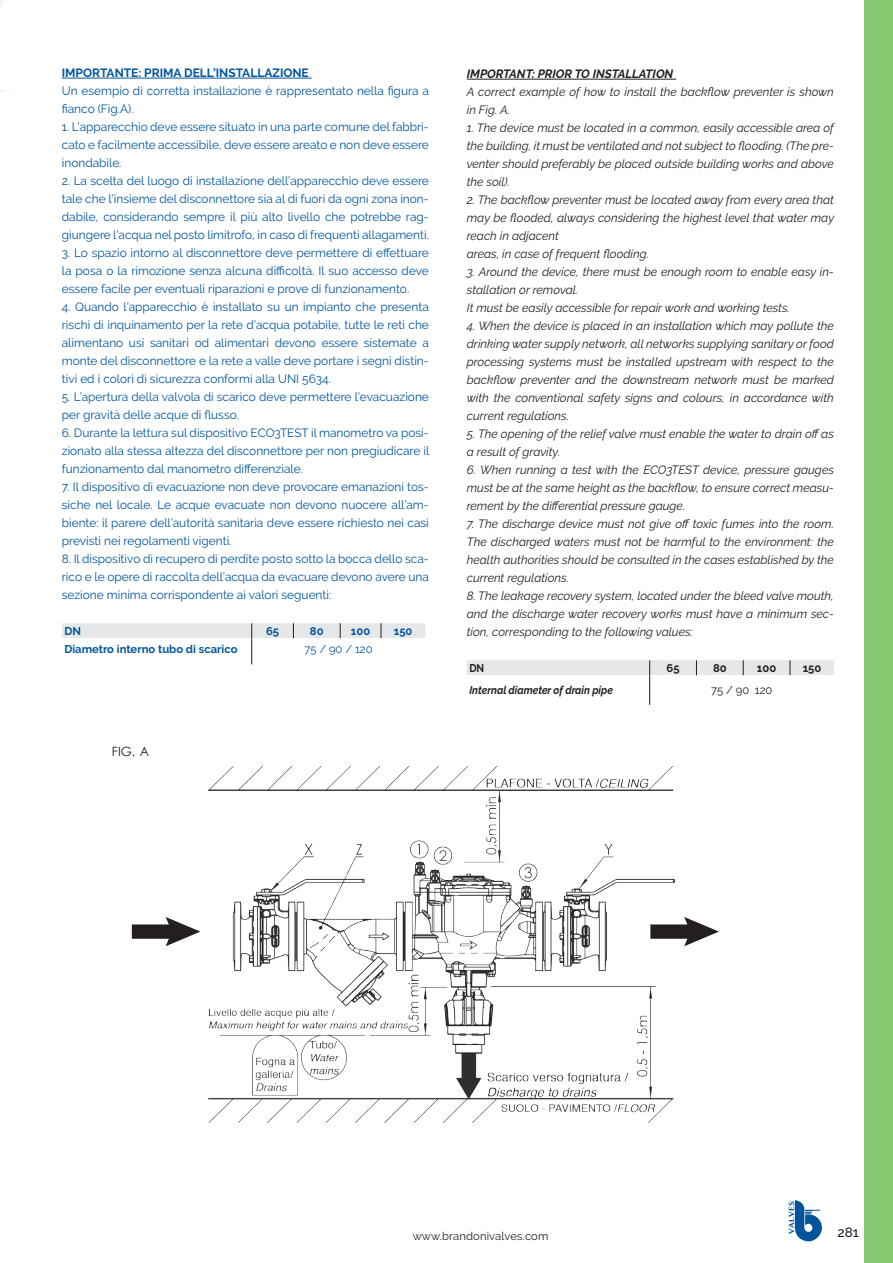
<style>
.page{position:relative;width:893px;height:1263px;background:#fff}
.page>*{position:absolute;margin:0;border:0;box-sizing:border-box;transform-origin:0 0}
.t1{font:500 13.5px "Raleway";color:#231f20}
.t2{font:12.75px "Century Gothic";color:#231f20}
.t3{font:12px/18px "Raleway";color:#01559d;text-align:justify}
.t4{font:italic 12px/18px "Raleway";color:#231f20;text-align:justify}
.t5{font:700 12px "Raleway";color:#01559d}
.t6{font:italic 700 12px "Raleway";color:#231f20}
.t7{font:700 11.25px "Raleway";color:#01559d}
.t8{font:11.25px "Raleway";letter-spacing:.01em;color:#231f20}
.t9{font:italic 700 11.25px "Raleway";color:#231f20;scale:.9 1}
.t10{font:700 11.25px "Raleway";color:#231f20}
.t11{font:11.25px "Raleway";color:#01559d}
.t12{font:700 11.25px "Raleway";color:#231f20;scale:.9 1}
.t13{font:700 7.8px "Lao MN";color:#01549b}
</style>
<div class="page">
<svg style="left:0;top:0;width:10px;height:92px"></svg>
<svg style="left:794px;top:1200px;width:28px;height:41px"></svg>
<div style="left:864px;top:0;width:29px;height:1263px;background:#85c86f"></div>
<hr style="left:62px;top:78px;width:250px;height:1px;background:#01559d">
<svg style="left:62px;top:623px;width:363px;height:41px"></svg>
<hr style="left:467px;top:79px;width:209px;height:1px;background:#231f20">
<svg style="left:467px;top:660px;width:367px;height:45px"></svg>
<hr style="left:649px;top:675px;width:1px;height:30px;background:#231f20">
<img style="left:208px;top:766px;width:467px;height:356px">
<svg style="left:650px;top:917px;width:69px;height:29px"></svg>
<svg style="left:132px;top:917px;width:68px;height:29px"></svg>
<p class="t5" style="left:62px;top:66px;width:249px">IMPORTANTE: PRIMA DELL’INSTALLAZIONE</p>
<p class="t3" style="left:62px;top:82px;width:369px">Un esempio di corretta installazione è rappresentato nella figura a fianco (Fig.A).</p>
<p class="t3" style="left:62px;top:118px;width:369px">1. L’apparecchio deve essere situato in una parte comune del fabbri&shy;cato e facilmente accessibile, deve essere areato e non deve essere inondabile.</p>
<p class="t3" style="left:62px;top:172px;width:369px">2. La scelta del luogo di installazione dell’apparecchio deve essere tale che l’insieme del disconnettore sia al di fuori da ogni zona inon&shy;dabile, considerando sempre il più alto livello che potrebbe rag&shy;giungere l’acqua nel posto limitrofo, in caso di frequenti allagamenti.</p>
<p class="t3" style="left:62px;top:244px;width:369px">3. Lo spazio intorno al disconnettore deve permettere di effettuare la posa o la rimozione senza alcuna difficoltà. Il suo accesso deve essere facile per eventuali riparazioni e prove di funzionamento.</p>
<p class="t3" style="left:62px;top:298px;width:369px">4. Quando l’apparecchio è installato su un impianto che presenta rischi di inquinamento per la rete d’acqua potabile, tutte le reti che alimentano usi sanitari od alimentari devono essere sistemate a monte del disconnettore e la rete a valle deve portare i segni distin&shy;tivi ed i colori di sicurezza conformi alla UNI 5634.</p>
<p class="t3" style="left:62px;top:388px;width:369px">5. L’apertura della valvola di scarico deve permettere l’evacuazione per gravità delle acque di flusso.</p>
<p class="t3" style="left:62px;top:424px;width:369px">6. Durante la lettura sul dispositivo ECO3TEST il manometro va posi&shy;zionato alla stessa altezza del disconnettore per non pregiudicare il funzionamento dal manometro differenziale.</p>
<p class="t3" style="left:62px;top:478px;width:369px">7. Il dispositivo di evacuazione non deve provocare emanazioni tos&shy;siche nel locale. Le acque evacuate non devono nuocere all’am&shy;biente: il parere dell’autorità sanitaria deve essere richiesto nei casi previsti nei regolamenti vigenti.</p>
<p class="t3" style="left:62px;top:550px;width:369px">8. Il dispositivo di recupero di perdite posto sotto la bocca dello sca&shy;rico e le opere di raccolta dell’acqua da evacuare devono avere una sezione minima corrispondente ai valori seguenti:</p>
<p class="t7" style="left:64px;top:625px;width:18px">DN</p>
<p class="t7" style="left:266px;top:625px;width:15px">65</p>
<p class="t7" style="left:310px;top:625px;width:15px">80</p>
<p class="t7" style="left:351px;top:625px;width:21px">100</p>
<p class="t7" style="left:394px;top:625px;width:20px">150</p>
<p class="t7" style="left:64px;top:643px;width:175px">Diametro interno tubo di scarico</p>
<p class="t11" style="left:305px;top:642px;width:70px">75 / 90 / 120</p>
<p class="t2" style="left:112px;top:744px;width:39px">FIG. A</p>
<p class="t6" style="left:467px;top:67px;width:208px">IMPORTANT: PRIOR TO INSTALLATION</p>
<p class="t4" style="left:467px;top:83px;width:369px">A correct example of how to install the backflow preventer is shown in Fig. A.</p>
<p class="t4" style="left:467px;top:119px;width:369px">1. The device must be located in a common, easily accessible area of the building, it must be ventilated and not subject to flooding. (The pre&shy;venter should preferably be placed outside building works and above the soil).</p>
<p class="t4" style="left:467px;top:191px;width:369px">2. The backflow preventer must be located away from every area that may be flooded, always considering the highest level that water may reach in adjacent</p>
<p class="t4" style="left:467px;top:245px;width:184px">areas, in case of frequent flooding.</p>
<p class="t4" style="left:467px;top:263px;width:369px">3. Around the device, there must be enough room to enable easy in&shy;stallation or removal.</p>
<p class="t4" style="left:467px;top:299px;width:325px">It must be easily accessible for repair work and working tests.</p>
<p class="t4" style="left:467px;top:317px;width:369px">4. When the device is placed in an installation which may pollute the drinking water supply network, all networks supplying sanitary or food processing systems must be installed upstream with respect to the backflow preventer and the downstream network must be marked with the conventional safety signs and colours, in accordance with current regulations.</p>
<p class="t4" style="left:467px;top:425px;width:369px">5. The opening of the relief valve must enable the water to drain off as a result of gravity.</p>
<p class="t4" style="left:467px;top:461px;width:369px">6. When running a test with the ECO3TEST device, pressure gauges must be at the same height as the backflow, to ensure correct measu&shy;rement by the differential pressure gauge.</p>
<p class="t4" style="left:467px;top:515px;width:369px">7. The discharge device must not give off toxic fumes into the room.<br>The discharged waters must not be harmful to the environment: the health authorities should be consulted in the cases established by the current regulations.</p>
<p class="t4" style="left:467px;top:587px;width:369px">8. The leakage recovery system, located under the bleed valve mouth, and the discharge water recovery works must have a minimum sec&shy;tion, corresponding to the following values:</p>
<p class="t12" style="left:469px;top:662px;width:18px">DN</p>
<p class="t10" style="left:666px;top:662px;width:15px">65</p>
<p class="t10" style="left:713px;top:662px;width:15px">80</p>
<p class="t10" style="left:757px;top:662px;width:21px">100</p>
<p class="t10" style="left:803px;top:662px;width:20px">150</p>
<p class="t9" style="left:469px;top:684px;width:161px">Internal diameter of drain pipe</p>
<p class="t8" style="left:711px;top:684px;width:63px">75 / 90 120</p>
<p class="t13" style="left:787px;top:1233px;width:34px;rotate:-90deg">VALVES</p>
<p class="t8" style="left:413px;top:1229px;width:137px">www.brandonivalves.com</p>
<p class="t1" style="left:838px;top:1225px;width:23px">281</p>
</div>
